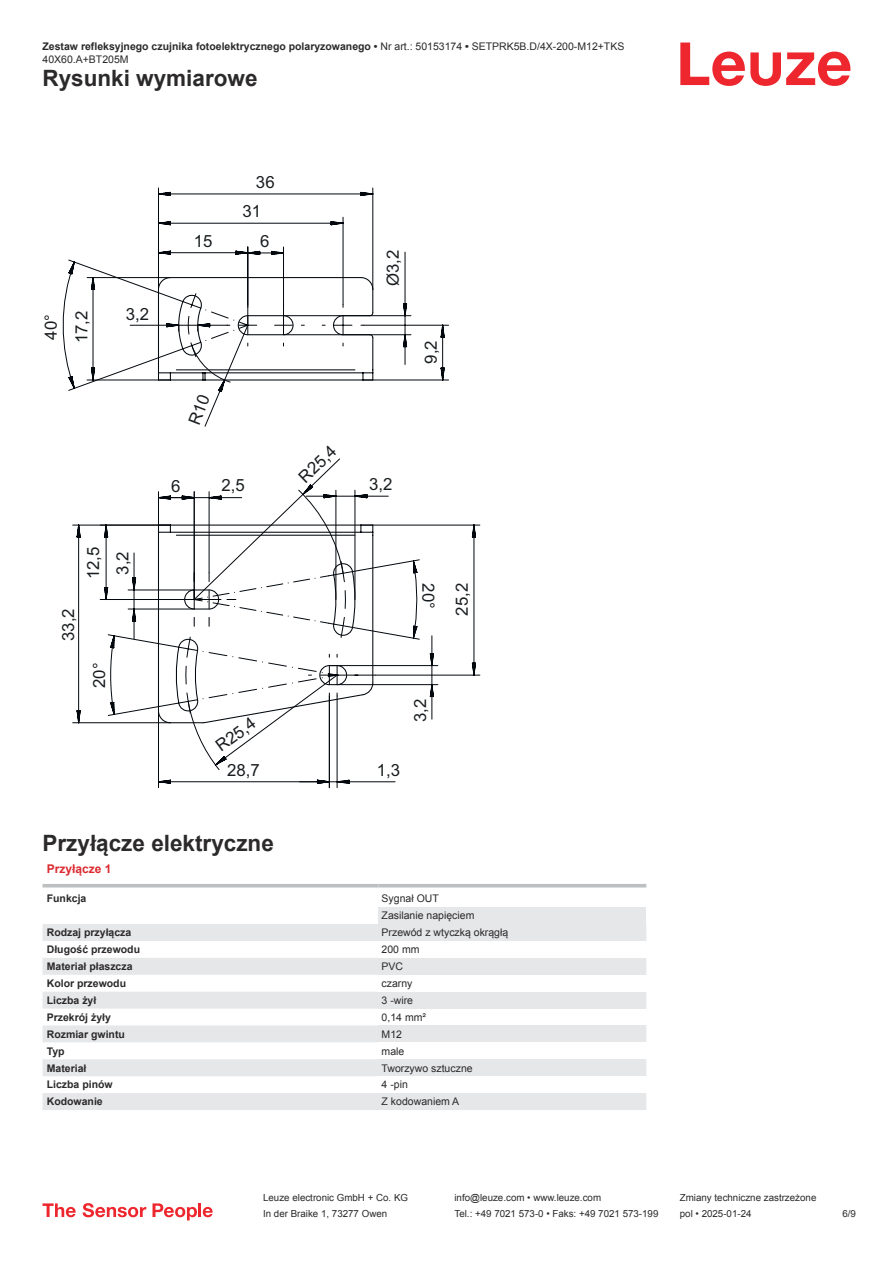
<style>
.page{position:relative;width:893px;height:1263px;background:#fff}
.page>*{position:absolute;margin:0;border:0;box-sizing:border-box;transform-origin:0 0}
.t1{font:700 22.5px "Arial";color:#2b292a}
.t2{font:16.8px/30.8px "Arial";color:#191d1f}
.t3{font:700 12px "Arial";color:#db2a30}
.t4{font:700 10.5px/12.6px "Arial";color:#2b292a}
.t5{font:10.5px/17px "Arial";color:#2b292a}
.t6{font:9.75px "Arial";color:#2b292a}
.s1{font-weight:400}
</style>
<div class="page">
<svg style="left:680px;top:43px;width:170px;height:43px"></svg>
<svg style="left:43px;top:887px;width:603px;height:1px"></svg>
<svg style="left:43px;top:924px;width:335px;height:186px;fill:#e6e7e9"></svg>
<hr style="left:43px;top:884px;width:335px;height:3px;background:#bdbfc1">
<hr style="left:378px;top:884px;width:268px;height:3px;background:#bdbfc1">
<div style="left:378px;top:907px;width:268px;height:17px;background:#e6e7e9"></div>
<div style="left:378px;top:924px;width:268px;height:17px;background:#e6e7e9"></div>
<div style="left:378px;top:958px;width:268px;height:17px;background:#e6e7e9"></div>
<div style="left:378px;top:992px;width:268px;height:16px;background:#e6e7e9"></div>
<div style="left:378px;top:1025px;width:268px;height:17px;background:#e6e7e9"></div>
<div style="left:378px;top:1059px;width:268px;height:17px;background:#e6e7e9"></div>
<div style="left:378px;top:1093px;width:268px;height:17px;background:#e6e7e9"></div>
<svg style="left:43px;top:1203px;width:33px;height:14px"></svg>
<svg style="left:83px;top:1203px;width:63px;height:14px"></svg>
<svg style="left:153px;top:1203px;width:44px;height:17px"></svg>
<hr style="left:198px;top:1203px;width:3px;height:14px;background:#ed272d">
<svg style="left:203px;top:1207px;width:10px;height:10px"></svg>
<svg style="left:158px;top:187px;width:291px;height:194px"></svg>
<svg style="left:72px;top:246px;width:324px;height:478px"></svg>
<svg style="left:68px;top:259px;width:366px;height:438px"></svg>
<svg style="left:128px;top:293px;width:290px;height:198px"></svg>
<svg style="left:100px;top:491px;width:380px;height:297px"></svg>
<svg style="left:317px;top:780px;width:33px;height:4px"></svg>
<svg style="left:110px;top:489px;width:234px;height:281px"></svg>
<svg style="left:62px;top:261px;width:169px;height:164px"></svg>
<p class="t4" style="left:43px;top:41px;width:583px">Zestaw refleksyjnego czujnika fotoelektrycznego polaryzowanego • <span class="s1">Nr art.: 50153174</span> • <span class="s1">SETPRK5B.D/4X-200-M12+TKS<br>40X60.A+BT205M</span></p>
<h1 class="t1" style="left:43px;top:70px;width:217px">Rysunki wymiarowe</h1>
<h2 class="t2" style="left:256px;top:167px;width:20px">36</h2>
<h2 class="t2" style="left:242px;top:196px;width:20px">31</h2>
<h2 class="t2" style="left:37px;top:343px;width:34px;rotate:-90deg">40°<br>17,2</h2>
<h2 class="t2" style="left:126px;top:299px;width:25px">3,2</h2>
<h2 class="t2" style="left:194px;top:227px;width:20px">15</h2>
<h2 class="t2" style="left:260px;top:227px;width:11px">6</h2>
<h2 class="t2" style="left:378px;top:286px;width:38px;rotate:-90deg">Ø3,2</h2>
<h2 class="t2" style="left:416px;top:364px;width:25px;rotate:-90deg">9,2</h2>
<h2 class="t2" style="left:80px;top:579px;width:34px;line-height:29.2px;rotate:-90deg">12,5<br>3,2</h2>
<h2 class="t2" style="left:54px;top:641px;width:34px;rotate:-90deg">33,2</h2>
<h2 class="t2" style="left:85px;top:688px;width:27px;rotate:-90deg">20°</h2>
<h2 class="t2" style="left:171px;top:472px;width:11px">6</h2>
<h2 class="t2" style="left:221px;top:471px;width:25px">2,5</h2>
<h2 class="t2" style="left:291px;top:469px;width:46px;rotate:-44deg">R25,4</h2>
<h2 class="t2" style="left:369px;top:470px;width:25px">3,2</h2>
<h2 class="t2" style="left:443px;top:583px;width:27px;rotate:90deg">20°</h2>
<h2 class="t2" style="left:447px;top:615px;width:34px;rotate:-90deg">25,2</h2>
<h2 class="t2" style="left:209px;top:736px;width:46px;rotate:-36deg">R25,4</h2>
<h2 class="t2" style="left:227px;top:756px;width:34px">28,7</h2>
<h2 class="t2" style="left:377px;top:755px;width:25px">1,3</h2>
<h2 class="t2" style="left:406px;top:722px;width:25px;rotate:-90deg">3,2</h2>
<h1 class="t1" style="left:43px;top:827px;width:233px">Przyłącze elektryczne</h1>
<p class="t3" style="left:47px;top:860px;width:66px">Przyłącze 1</p>
<p class="t4" style="left:47px;top:893px;width:41px">Funkcja</p>
<p class="t5" style="left:382px;top:890px;width:94px">Sygnał OUT<br>Zasilanie napięciem</p>
<p class="t4" style="left:47px;top:926px;width:86px">Rodzaj przyłącza</p>
<p class="t5" style="left:382px;top:924px;width:128px">Przewód z wtyczką okrągłą</p>
<p class="t4" style="left:47px;top:943px;width:95px">Długość przewodu</p>
<p class="t5" style="left:382px;top:941px;width:39px">200 mm</p>
<p class="t4" style="left:47px;top:960px;width:87px">Materiał płaszcza</p>
<p class="t5" style="left:382px;top:958px;width:23px">PVC</p>
<p class="t4" style="left:47px;top:978px;width:81px">Kolor przewodu</p>
<p class="t5" style="left:382px;top:975px;width:32px">czarny</p>
<p class="t4" style="left:47px;top:994px;width:51px">Liczba żył</p>
<p class="t5" style="left:382px;top:992px;width:33px">3 -wire</p>
<p class="t4" style="left:47px;top:1011px;width:66px">Przekrój żyły</p>
<p class="t5" style="left:382px;top:1008px;width:46px">0,14 mm²</p>
<p class="t4" style="left:47px;top:1029px;width:80px">Rozmiar gwintu</p>
<p class="t5" style="left:382px;top:1026px;width:22px">M12</p>
<p class="t4" style="left:47px;top:1045px;width:19px">Typ</p>
<p class="t5" style="left:382px;top:1042px;width:24px">male</p>
<p class="t4" style="left:47px;top:1062px;width:41px">Materiał</p>
<p class="t5" style="left:382px;top:1059px;width:93px">Tworzywo sztuczne</p>
<p class="t4" style="left:47px;top:1078px;width:67px">Liczba pinów</p>
<p class="t5" style="left:382px;top:1076px;width:28px">4 -pin</p>
<p class="t4" style="left:47px;top:1096px;width:58px">Kodowanie</p>
<p class="t5" style="left:382px;top:1093px;width:79px">Z kodowaniem A</p>
<p class="t6" style="left:263px;top:1191px;width:146px">Leuze electronic GmbH + Co. KG</p>
<p class="t6" style="left:454px;top:1191px;width:148px">info@leuze.com • www.leuze.com</p>
<p class="t6" style="left:680px;top:1191px;width:138px">Zmiany techniczne zastrzeżone</p>
<p class="t6" style="left:263px;top:1207px;width:126px">In der Braike 1, 73277 Owen</p>
<p class="t6" style="left:454px;top:1207px;width:205px">Tel.: +49 7021 573-0 • Faks: +49 7021 573-199</p>
<p class="t6" style="left:680px;top:1207px;width:73px">pol • 2025-01-24</p>
<p class="t6" style="left:842px;top:1210px;width:15px">6 /9</p>
</div>
